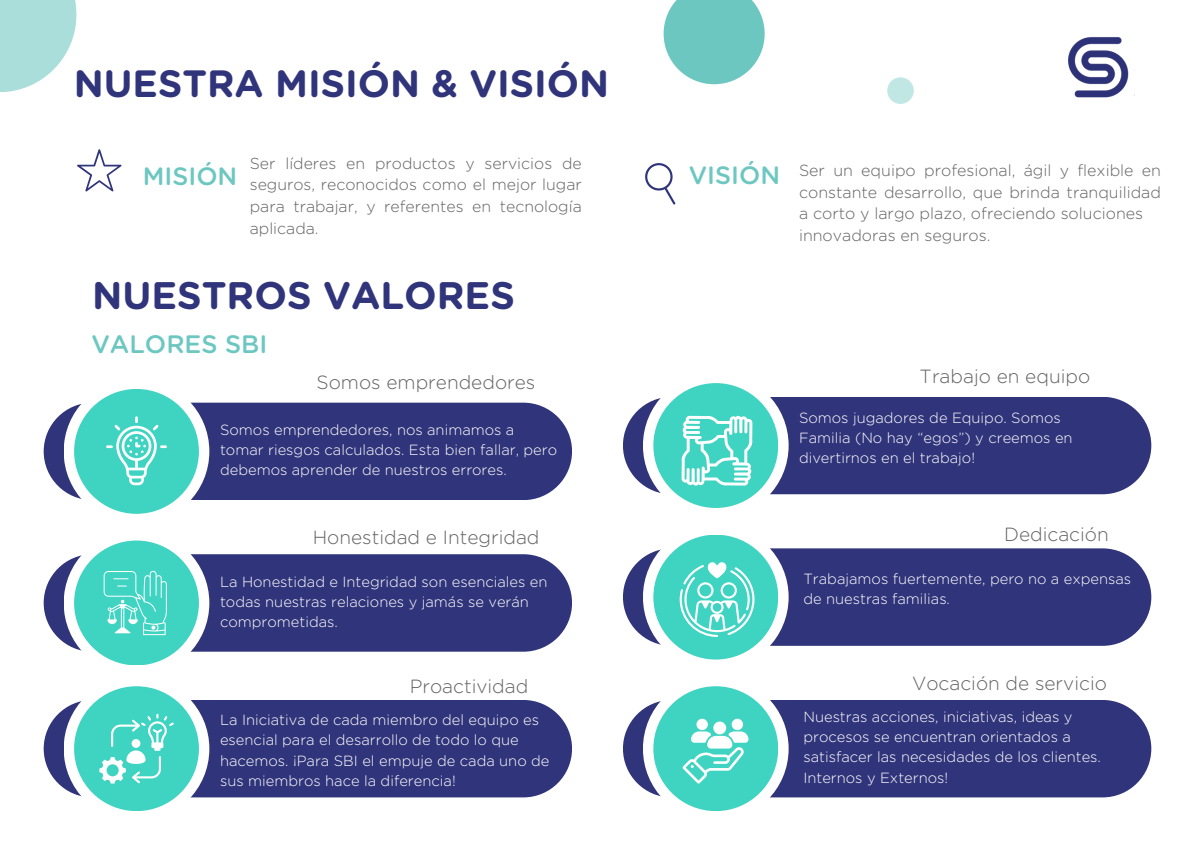
<style>
.page{position:relative;width:1191px;height:843px;background:#fff}
.page>*{position:absolute;margin:0;border:0;box-sizing:border-box;transform-origin:0 0}
.t1{font:700 38.4px "Gotham Rounded";color:#30347a}
.t2{font:700 38px "Gotham Rounded";color:#30347a}
.t3{font:500 25.2px "Gotham Rounded";color:#6dc7c1}
.t4{font:500 25px "Gotham Rounded";color:#6dc7c1}
.t5{font:300 19.1px "Gotham Rounded";color:#616261}
.t6{font:300 16px/21.8px "Gotham Rounded";color:#616261;text-align:justify}
.t7{font:300 15.8px/21.8px "Gotham Rounded";color:#616261;text-align:justify}
.t8{font:300 14.7px/20.1px "Gotham Rounded";color:#fff}
</style>
<div class="page">
<img style="left:1068px;top:37px;width:61px;height:61px">
<div style="left:44px;top:402px;width:528px;height:98px;background:#30347a;border-radius:49px"></div>
<div style="left:623px;top:396px;width:528px;height:98px;background:#30347a;border-radius:49px"></div>
<div style="left:44px;top:554px;width:528px;height:97px;background:#30347a;border-radius:49px"></div>
<div style="left:623px;top:548px;width:528px;height:97px;background:#30347a;border-radius:49px"></div>
<div style="left:623px;top:699px;width:528px;height:98px;background:#30347a;border-radius:49px"></div>
<div style="left:64px;top:378px;width:145px;height:146px;background:#fff;border-radius:50%"></div>
<div style="left:643px;top:372px;width:145px;height:146px;background:#fff;border-radius:50%"></div>
<div style="left:64px;top:530px;width:145px;height:145px;background:#fff;border-radius:50%"></div>
<div style="left:643px;top:524px;width:145px;height:145px;background:#fff;border-radius:50%"></div>
<div style="left:643px;top:675px;width:145px;height:146px;background:#fff;border-radius:50%"></div>
<div style="left:74px;top:389px;width:125px;height:124px;background:#3fd3c1;border-radius:50%"></div>
<div style="left:653px;top:383px;width:125px;height:125px;background:#3fd3c1;border-radius:50%"></div>
<div style="left:74px;top:540px;width:125px;height:125px;background:#3fd3c1;border-radius:50%"></div>
<div style="left:653px;top:534px;width:125px;height:125px;background:#3fd3c1;border-radius:50%"></div>
<div style="left:653px;top:686px;width:125px;height:124px;background:#3fd3c1;border-radius:50%"></div>
<div style="left:44px;top:699px;width:528px;height:98px;background:#30347a;border-radius:49px"></div>
<div style="left:64px;top:675px;width:145px;height:146px;background:#fff;border-radius:50%"></div>
<div style="left:74px;top:686px;width:125px;height:124px;background:#3fd3c1;border-radius:50%"></div>
<svg style="left:106px;top:416px;width:61px;height:69px"></svg>
<svg style="left:104px;top:570px;width:63px;height:65px"></svg>
<svg style="left:99px;top:713px;width:75px;height:70px"></svg>
<svg style="left:681px;top:415px;width:71px;height:70px"></svg>
<svg style="left:679px;top:562px;width:75px;height:74px"></svg>
<div style="left:731px;top:718px;width:12px;height:12px;background:#fff;border-radius:50%"></div>
<div style="left:696px;top:718px;width:11px;height:12px;background:#fff;border-radius:50%"></div>
<svg style="left:682px;top:731px;width:66px;height:52px"></svg>
<div style="left:713px;top:721px;width:13px;height:13px;background:#fff;border-radius:50%"></div>
<svg style="left:77px;top:149px;width:44px;height:42px"></svg>
<svg style="left:645px;top:163px;width:30px;height:41px"></svg>
<svg style="left:663px;top:0;width:101px;height:84px"></svg>
<div style="left:887px;top:77px;width:26px;height:27px;background:#c0e7e4;border-radius:50%"></div>
<svg style="left:0;top:0;width:76px;height:92px;fill:#a9deda"></svg>
<p class="t2" style="left:74px;top:66px;width:537px">NUESTRA MISIÓN &amp; VISIÓN</p>
<p class="t4" style="left:143px;top:165px;width:96px">MISIÓN</p>
<h3 class="t7" style="left:250px;top:153px;width:333px">Ser líderes en productos y servicios de seguros, reconocidos como el mejor lugar para trabajar, y referentes en tecnología aplicada.</h3>
<h1 class="t1" style="left:92px;top:278px;width:424px">NUESTROS VALORES</h1>
<p class="t3" style="left:91px;top:333px;width:177px">VALORES SBI</p>
<h2 class="t5" style="left:316px;top:373px;width:220px">Somos emprendedores</h2>
<p class="t8" style="left:220px;top:420px;width:338px">Somos emprendedores, nos animamos a tomar riesgos calculados. Esta bien fallar, pero debemos aprender de nuestros errores.</p>
<h2 class="t5" style="left:313px;top:529px;width:228px">Honestidad e Integridad</h2>
<p class="t8" style="left:220px;top:572px;width:329px">La Honestidad e Integridad son esenciales en todas nuestras relaciones y jamás se verán comprometidas.</p>
<p class="t5" style="left:409px;top:677px;width:120px">Proactividad</p>
<p class="t8" style="left:220px;top:710px;width:331px">La Iniciativa de cada miembro del equipo es esencial para el desarrollo de todo lo que hacemos. ¡Para SBI el empuje de cada uno de sus miembros hace la diferencia!</p>
<p class="t4" style="left:688px;top:164px;width:93px">VISIÓN</p>
<p class="t6" style="left:799px;top:160px;width:363px">Ser un equipo profesional, ágil y flexible en constante desarrollo, que brinda tranquilidad a corto y largo plazo, ofreciendo soluciones</p>
<h3 class="t6" style="left:799px;top:225px;width:193px">innovadoras en seguros.</h3>
<h2 class="t5" style="left:919px;top:368px;width:172px">Trabajo en equipo</h2>
<h1 class="t8" style="left:799px;top:408px;width:275px">Somos jugadores de Equipo. Somos<br>Familia (No hay “egos”) y creemos en divertirnos en el trabajo!</h1>
<h3 class="t5" style="left:1003px;top:525px;width:106px">Dedicación</h3>
<h3 class="t8" style="left:803px;top:569px;width:329px">Trabajamos fuertemente, pero no a expensas de nuestras familias.</h3>
<p class="t5" style="left:911px;top:674px;width:196px">Vocación de servicio</p>
<p class="t8" style="left:803px;top:707px;width:299px">Nuestras acciones, iniciativas, ideas y procesos se encuentran orientados a satisfacer las necesidades de los clientes.<br>Internos y Externos!</p>
</div>
